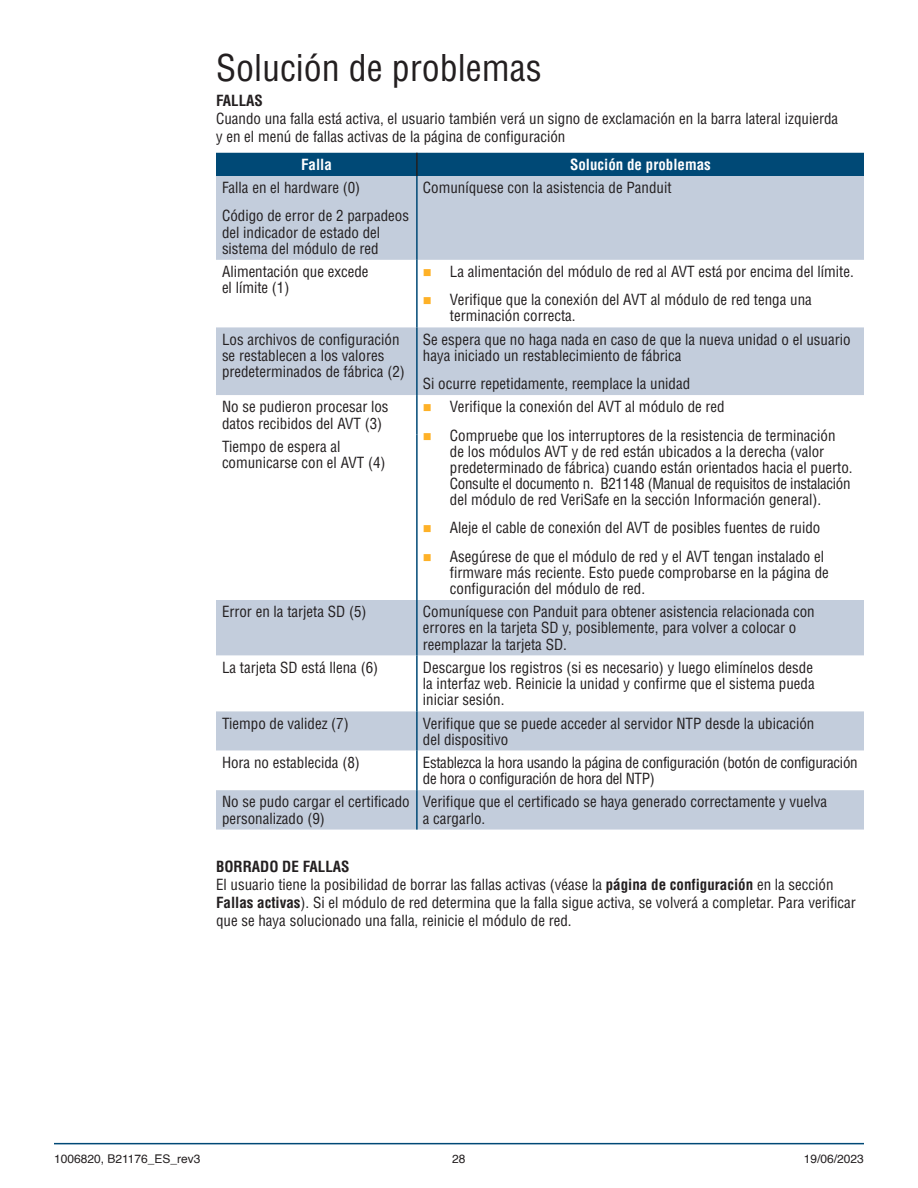
<style>
.page{position:relative;width:918px;height:1188px;background:#fff}
.page>*{position:absolute;margin:0;border:0;box-sizing:border-box;transform-origin:0 0}
.A_Head{font:condensed 36px "Helvetica";color:#231f20}
.body{font:condensed 15px/16.2px "Helvetica";color:#231f20}
.Table_body{font:condensed 15px/16.2px "Helvetica";color:#231f20}
.Table_body-2{font:condensed 15px/16.2px "Helvetica";letter-spacing:-.02em;color:#231f20}
.Table_Head_white{font:700 condensed 15px "Helvetica";color:#fff}
.C_Head{font:700 condensed 15px "Helvetica";color:#231f20}
.t1{font:12px "Helvetica";color:#231f20}
.s1{font-weight:700}
</style>
<div class="page">
<hr style="left:54px;top:1143px;width:810px;height:1px;background:#004976">
<div style="left:216px;top:153px;width:648px;height:23px;background:#004976"></div>
<svg style="left:216px;top:176px;width:648px;height:654px;fill:#c3cddc"></svg>
<svg style="left:216px;top:435px;width:648px;height:355px"></svg>
<hr style="left:416px;top:153px;width:2px;height:23px;background:#231f20">
<hr style="left:416px;top:176px;width:2px;height:84px;background:#004976">
<hr style="left:416px;top:260px;width:2px;height:67px;background:#004976">
<hr style="left:416px;top:327px;width:2px;height:68px;background:#004976">
<hr style="left:416px;top:395px;width:2px;height:40px;background:#004976">
<hr style="left:416px;top:435px;width:2px;height:165px;background:#004976">
<hr style="left:416px;top:600px;width:2px;height:56px;background:#004976">
<hr style="left:416px;top:656px;width:2px;height:55px;background:#004976">
<hr style="left:416px;top:711px;width:2px;height:40px;background:#004976">
<hr style="left:416px;top:751px;width:2px;height:39px;background:#004976">
<hr style="left:416px;top:790px;width:2px;height:40px;background:#004976">
<svg style="left:424px;top:269px;width:7px;height:7px"></svg>
<svg style="left:424px;top:297px;width:7px;height:7px"></svg>
<svg style="left:424px;top:404px;width:7px;height:7px"></svg>
<svg style="left:424px;top:433px;width:7px;height:7px"></svg>
<svg style="left:424px;top:526px;width:7px;height:7px"></svg>
<svg style="left:424px;top:554px;width:7px;height:7px"></svg>
<p class="A_Head" style="left:216px;top:45px;width:327px">Solución de problemas</p>
<p class="C_Head" style="left:216px;top:91px;width:48px">FALLAS</p>
<p class="body" style="left:216px;top:109px;width:624px;line-height:18px">Cuando una falla está activa, el usuario también verá un signo de exclamación en la barra lateral izquierda y en el menú de fallas activas de la página de configuración</p>
<p class="Table_Head_white" style="left:301px;top:155px;width:32px">Falla</p>
<p class="Table_Head_white" style="left:570px;top:155px;width:142px">Solución de problemas</p>
<p class="Table_body" style="left:222px;top:180px;width:140px">Falla en el hardware (0)</p>
<p class="Table_body" style="left:222px;top:208px;width:189px">Código de error de 2 parpadeos del indicador de estado del sistema del módulo de red</p>
<p class="Table_body" style="left:423px;top:180px;width:250px">Comuníquese con la asistencia de Panduit</p>
<p class="Table_body" style="left:222px;top:263px;width:148px">Alimentación que excede el límite (1)</p>
<p class="body" style="left:450px;top:263px;width:403px">La alimentación del módulo de red al AVT está por encima del límite.</p>
<p class="body" style="left:450px;top:292px;width:363px">Verifique que la conexión del AVT al módulo de red tenga una terminación correcta.</p>
<p class="Table_body" style="left:222px;top:331px;width:184px">Los archivos de configuración se restablecen a los valores predeterminados de fábrica (2)</p>
<p class="Table_body" style="left:423px;top:331px;width:429px">Se espera que no haga nada en caso de que la nueva unidad o el usuario haya iniciado un restablecimiento de fábrica</p>
<p class="Table_body" style="left:423px;top:375px;width:269px">Si ocurre repetidamente, reemplace la unidad</p>
<p class="Table_body" style="left:222px;top:399px;width:168px">No se pudieron procesar los datos recibidos del AVT (3)</p>
<p class="body" style="left:450px;top:399px;width:276px">Verifique la conexión del AVT al módulo de red</p>
<p class="body" style="left:450px;top:427px;width:402px">Compruebe que los interruptores de la resistencia de terminación de los módulos AVT y de red están ubicados a la derecha (valor predeterminado de fábrica) cuando están orientados hacia el puerto.<br>Consulte el documento n. B21148 (Manual de requisitos de instalación del módulo de red VeriSafe en la sección Información general).</p>
<p class="body" style="left:450px;top:520px;width:372px">Aleje el cable de conexión del AVT de posibles fuentes de ruido</p>
<p class="body" style="left:450px;top:548px;width:381px">Asegúrese de que el módulo de red y el AVT tengan instalado el firmware más reciente. Esto puede comprobarse en la página de configuración del módulo de red.</p>
<p class="Table_body" style="left:222px;top:438px;width:165px">Tiempo de espera al comunicarse con el AVT (4)</p>
<p class="Table_body" style="left:222px;top:604px;width:146px">Error en la tarjeta SD (5)</p>
<p class="Table_body" style="left:423px;top:604px;width:393px">Comuníquese con Panduit para obtener asistencia relacionada con errores en la tarjeta SD y, posiblemente, para volver a colocar o reemplazar la tarjeta SD.</p>
<p class="Table_body" style="left:222px;top:659px;width:158px">La tarjeta SD está llena (6)</p>
<p class="Table_body" style="left:423px;top:659px;width:393px;text-align:justify">Descargue los registros (si es necesario) y luego elimínelos desde la interfaz web. Reinicie la unidad y confirme que el sistema pueda iniciar sesión.</p>
<p class="Table_body" style="left:222px;top:715px;width:128px">Tiempo de validez (7)</p>
<p class="Table_body" style="left:423px;top:715px;width:393px">Verifique que se puede acceder al servidor NTP desde la ubicación del dispositivo</p>
<p class="Table_body" style="left:222px;top:754px;width:139px">Hora no establecida (8)</p>
<p class="Table_body-2" style="left:423px;top:754px;width:436px">Establezca la hora usando la página de configuración (botón de configuración de hora o configuración de hora del NTP)</p>
<p class="Table_body" style="left:222px;top:794px;width:189px">No se pudo cargar el certificado personalizado (9)</p>
<p class="Table_body" style="left:423px;top:794px;width:406px">Verifique que el certificado se haya generado correctamente y vuelva a cargarlo.</p>
<p class="C_Head" style="left:216px;top:857px;width:135px">BORRADO DE FALLAS</p>
<p class="body" style="left:216px;top:876px;width:641px;line-height:18px">El usuario tiene la posibilidad de borrar las fallas activas (véase la <span class="s1">página de configuración</span> en la sección<br><span class="s1">Fallas activas</span>). Si el módulo de red determina que la falla sigue activa, se volverá a completar. Para verificar que se haya solucionado una falla, reinicie el módulo de red.</p>
<p class="t1" style="left:54px;top:1150px;width:148px">1006820, B21176_ES_rev3</p>
<p class="t1" style="left:452px;top:1150px;width:15px">28</p>
<p class="t1" style="left:804px;top:1150px;width:62px">19/06/2023</p>
</div>
